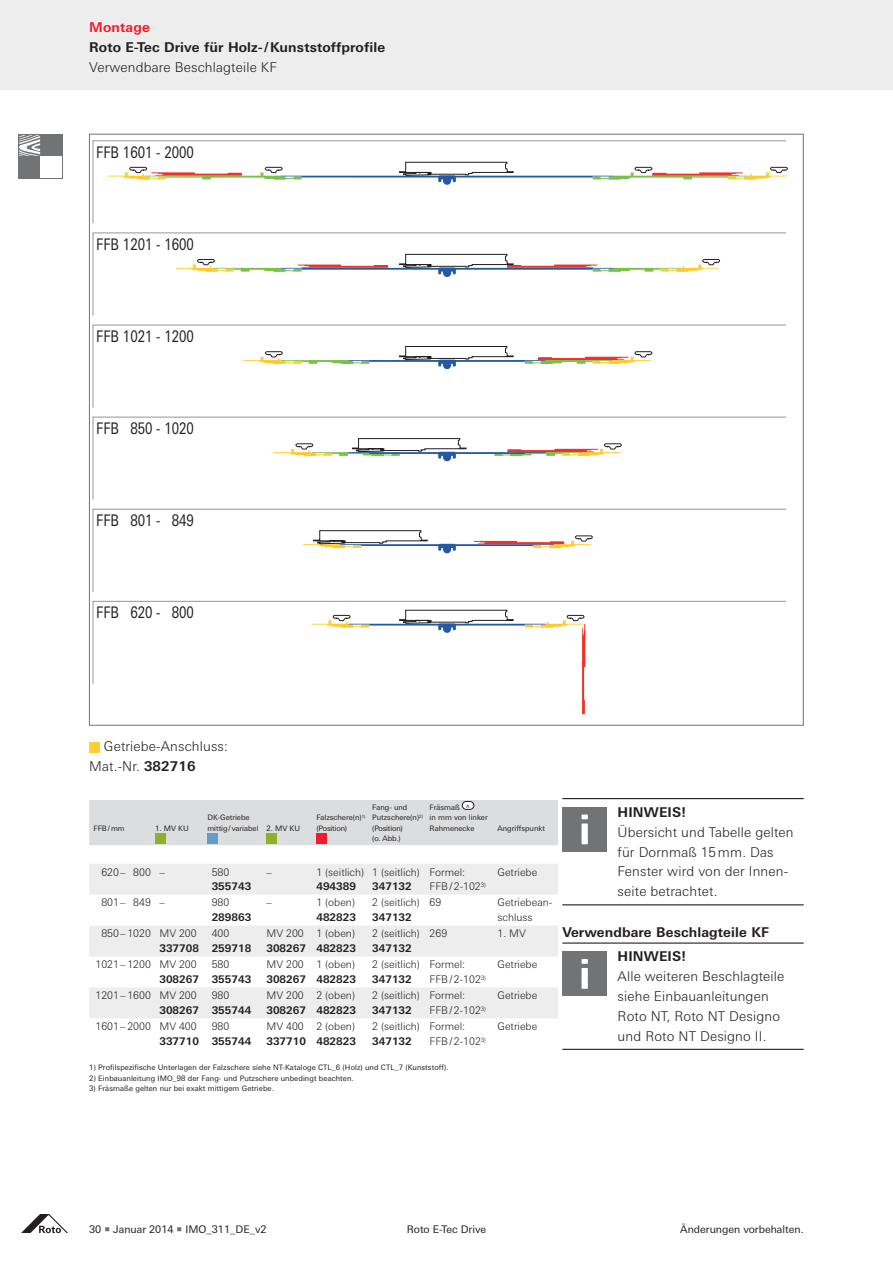
<style>
.page{position:relative;width:893px;height:1263px;background:#fff}
.page>*{position:absolute;margin:0;border:0;box-sizing:border-box;transform-origin:0 0}
.t1{font:15.9px "LT Univers Basic";color:#231f20;scale:.8 1}
.t2{font:300 13.5px/19.8px "LT Univers Basic";letter-spacing:.01em;color:#231f20}
.t3{font:700 13.5px/24.9px "LT Univers Basic";letter-spacing:.01em;color:#231f20}
.t4{font:700 13.5px "LT Univers Basic";letter-spacing:.01em;color:#ed1b2e}
.t5{font:300 10.5px/14.9px "LT Univers Basic";color:#231f20}
.t6{font:700 10.5px "LT Univers Basic";color:#231f20}
.t7{font:10.5px "LT Univers Basic";color:#231f20}
.t8{font:7.5px/10.5px "LT Univers Basic";letter-spacing:.01em;color:#231f20}
.s1{font-weight:700}
</style>
<div class="page">
<svg style="left:21px;top:1214px;width:47px;height:19px"></svg>
<div style="left:0;top:0;width:893px;height:89px;background:#ededee"></div>
<svg style="left:93px;top:140px;width:693px;height:84px"></svg>
<svg style="left:93px;top:232px;width:693px;height:84px"></svg>
<svg style="left:93px;top:325px;width:693px;height:83px"></svg>
<svg style="left:93px;top:417px;width:693px;height:83px"></svg>
<svg style="left:93px;top:509px;width:693px;height:83px"></svg>
<svg style="left:93px;top:601px;width:693px;height:83px"></svg>
<div style="left:89px;top:742px;width:11px;height:11px;background:#ffce34"></div>
<div style="left:89px;top:800px;width:469px;height:45px;background:#dcddde"></div>
<svg style="left:89px;top:864px;width:469px;height:154px;fill:#ededee"></svg>
<div style="left:155px;top:834px;width:11px;height:10px;background:#92af2a"></div>
<div style="left:207px;top:834px;width:11px;height:10px;background:#669bc7"></div>
<div style="left:266px;top:834px;width:11px;height:10px;background:#92af2a"></div>
<div style="left:316px;top:834px;width:11px;height:10px;background:#ed1b2e"></div>
<div style="left:462px;top:801px;width:12px;height:8px;background:#fff;border-radius:4px"></div>
<div style="left:462px;top:801px;width:12px;height:9px;border:1px solid #231f20;border-radius:4px"></div>
<hr style="left:562px;top:798px;width:242px;height:1px;background:#231f20">
<hr style="left:562px;top:904px;width:242px;height:1px;background:#231f20">
<div style="left:562px;top:807px;width:45px;height:45px;background:#717375"></div>
<svg style="left:581px;top:815px;width:7px;height:29px"></svg>
<hr style="left:562px;top:943px;width:242px;height:1px;background:#231f20">
<hr style="left:562px;top:1049px;width:242px;height:1px;background:#231f20">
<div style="left:562px;top:952px;width:45px;height:44px;background:#717375"></div>
<svg style="left:581px;top:959px;width:7px;height:30px"></svg>
<div style="left:18px;top:134px;width:45px;height:45px;background:#717375"></div>
<svg style="left:19px;top:135px;width:21px;height:21px"></svg>
<div style="left:41px;top:157px;width:21px;height:21px;background:#fff"></div>
<p class="t4" style="left:89px;top:22px;width:62px">Montage</p>
<p class="t3" style="left:89px;top:36px;width:297px">Roto E-Tec Drive für Holz- / Kunststoffprofile</p>
<p class="t2" style="left:89px;top:58px;width:189px">Verwendbare Beschlagteile KF</p>
<h1 class="t1" style="left:96px;top:146px;width:124px">FFB 1601 - 2000</h1>
<h1 class="t1" style="left:96px;top:239px;width:124px">FFB 1201 - 1600</h1>
<h1 class="t1" style="left:96px;top:331px;width:124px">FFB 1021 - 1200</h1>
<h1 class="t1" style="left:96px;top:422px;width:124px">FFB 850 - 1020</h1>
<h1 class="t1" style="left:96px;top:515px;width:124px">FFB 801 - 849</h1>
<h1 class="t1" style="left:96px;top:607px;width:124px">FFB 620 - 800</h1>
<p class="t2" style="left:89px;top:738px;width:140px;text-indent:15px">Getriebe-Anschluss:<br>Mat.-Nr. <span class="s1">382716</span></p>
<p class="t8" style="left:93px;top:823px;width:33px">FFB / mm</p>
<p class="t8" style="left:155px;top:823px;width:35px">1. MV KU</p>
<p class="t8" style="left:207px;top:813px;width:94px">DK-Getriebe<br>mittig / variabel 2. MV KU</p>
<p class="t8" style="left:316px;top:813px;width:51px">Falzschere(n)<sup>1) </sup>(Position)</p>
<p class="t8" style="left:372px;top:802px;width:52px">Fang- und<br>Putzschere(n)<sup>2) </sup>(Position)<br>(o. Abb.)</p>
<p class="t8" style="left:430px;top:802px;width:60px">Fräsmaß <sup>A<br></sup>in mm von linker<br>Rahmenecke</p>
<p class="t8" style="left:497px;top:823px;width:49px">Angriffspunkt</p>
<p class="t5" style="left:101px;top:865px;width:65px">620– 800 –</p>
<p class="t5" style="left:212px;top:865px;width:19px">580</p>
<p class="t6" style="left:212px;top:883px;width:41px">355743</p>
<p class="t5" style="left:266px;top:865px;width:7px">–</p>
<p class="t5" style="left:316px;top:865px;width:49px">1 (seitlich)</p>
<p class="t6" style="left:316px;top:883px;width:41px">494389</p>
<p class="t5" style="left:372px;top:865px;width:49px">1 (seitlich)</p>
<p class="t6" style="left:372px;top:883px;width:41px">347132</p>
<p class="t5" style="left:430px;top:865px;width:58px">Formel:<br>FFB / 2-102<sup>3)</sup></p>
<p class="t5" style="left:497px;top:865px;width:41px">Getriebe</p>
<p class="t5" style="left:101px;top:896px;width:65px">801– 849 –</p>
<p class="t5" style="left:212px;top:896px;width:19px">980</p>
<p class="t6" style="left:212px;top:914px;width:41px">289863</p>
<p class="t5" style="left:266px;top:896px;width:7px">–</p>
<p class="t5" style="left:316px;top:896px;width:40px">1 (oben)</p>
<p class="t6" style="left:316px;top:914px;width:41px">482823</p>
<p class="t5" style="left:372px;top:896px;width:49px">2 (seitlich)</p>
<p class="t6" style="left:372px;top:914px;width:41px">347132</p>
<p class="t5" style="left:430px;top:896px;width:13px">69</p>
<p class="t5" style="left:497px;top:896px;width:56px">Getriebean&shy;schluss</p>
<p class="t5" style="left:101px;top:927px;width:97px">850– 1020 MV 200</p>
<p class="t6" style="left:159px;top:945px;width:41px">337708</p>
<p class="t5" style="left:212px;top:927px;width:19px">400</p>
<p class="t6" style="left:212px;top:945px;width:41px">259718</p>
<p class="t5" style="left:266px;top:927px;width:39px">MV 200</p>
<p class="t6" style="left:266px;top:945px;width:41px">308267</p>
<p class="t5" style="left:316px;top:927px;width:40px">1 (oben)</p>
<p class="t6" style="left:316px;top:945px;width:41px">482823</p>
<p class="t5" style="left:372px;top:927px;width:49px">2 (seitlich)</p>
<p class="t6" style="left:372px;top:945px;width:41px">347132</p>
<p class="t5" style="left:430px;top:927px;width:19px">269</p>
<p class="t5" style="left:497px;top:927px;width:30px">1. MV</p>
<p class="t5" style="left:95px;top:958px;width:103px">1021– 1200 MV 200</p>
<p class="t6" style="left:159px;top:976px;width:41px">308267</p>
<p class="t5" style="left:212px;top:958px;width:19px">580</p>
<p class="t6" style="left:212px;top:976px;width:41px">355743</p>
<p class="t5" style="left:266px;top:958px;width:39px">MV 200</p>
<p class="t6" style="left:266px;top:976px;width:41px">308267</p>
<p class="t5" style="left:316px;top:958px;width:40px">1 (oben)</p>
<p class="t6" style="left:316px;top:976px;width:41px">482823</p>
<p class="t5" style="left:372px;top:958px;width:49px">2 (seitlich)</p>
<p class="t6" style="left:372px;top:976px;width:41px">347132</p>
<p class="t5" style="left:430px;top:958px;width:58px">Formel:<br>FFB / 2-102<sup>3)</sup></p>
<p class="t5" style="left:497px;top:958px;width:41px">Getriebe</p>
<p class="t5" style="left:95px;top:989px;width:103px">1201– 1600 MV 200</p>
<p class="t6" style="left:159px;top:1007px;width:41px">308267</p>
<p class="t5" style="left:212px;top:989px;width:19px">980</p>
<p class="t6" style="left:212px;top:1007px;width:41px">355744</p>
<p class="t5" style="left:266px;top:989px;width:39px">MV 200</p>
<p class="t6" style="left:266px;top:1007px;width:41px">308267</p>
<p class="t5" style="left:316px;top:989px;width:40px">2 (oben)</p>
<p class="t6" style="left:316px;top:1007px;width:41px">482823</p>
<p class="t5" style="left:372px;top:989px;width:49px">2 (seitlich)</p>
<p class="t6" style="left:372px;top:1007px;width:41px">347132</p>
<p class="t5" style="left:430px;top:989px;width:58px">Formel:<br>FFB / 2-102<sup>3)</sup></p>
<p class="t5" style="left:497px;top:989px;width:41px">Getriebe</p>
<p class="t5" style="left:95px;top:1020px;width:103px">1601– 2000 MV 400</p>
<p class="t6" style="left:159px;top:1038px;width:41px">337710</p>
<p class="t5" style="left:212px;top:1020px;width:19px">980</p>
<p class="t6" style="left:212px;top:1038px;width:41px">355744</p>
<p class="t5" style="left:266px;top:1020px;width:39px">MV 400</p>
<p class="t6" style="left:266px;top:1038px;width:41px">337710</p>
<p class="t5" style="left:316px;top:1020px;width:40px">2 (oben)</p>
<p class="t6" style="left:316px;top:1038px;width:41px">482823</p>
<p class="t5" style="left:372px;top:1020px;width:49px">2 (seitlich)</p>
<p class="t6" style="left:372px;top:1038px;width:41px">347132</p>
<p class="t5" style="left:430px;top:1020px;width:58px">Formel:<br>FFB / 2-102<sup>3)</sup></p>
<p class="t5" style="left:497px;top:1020px;width:41px">Getriebe</p>
<p class="t8" style="left:89px;top:1063px;width:361px">1) Profilspezifische Unterlagen der Falzschere siehe NT-Kataloge CTL_6 (Holz) und CTL_7 (Kunststoff).</p>
<p class="t8" style="left:89px;top:1073px;width:266px">2) Einbauanleitung IMO_98 der Fang- und Putzschere unbedingt beachten.</p>
<p class="t8" style="left:89px;top:1084px;width:186px">3) Fräsmaße gelten nur bei exakt mittigem Getriebe.</p>
<p class="t3" style="left:618px;top:801px;width:70px">HINWEIS!</p>
<p class="t2" style="left:618px;top:823px;width:177px">Übersicht und Tabelle gelten für Dornmaß 15 mm. Das<br>Fenster wird von der Innen&shy;seite betrachtet.</p>
<p class="t3" style="left:618px;top:921px;width:153px;text-indent:-55px">Verwendbare Beschlagteile KF<br>HINWEIS!</p>
<p class="t2" style="left:618px;top:968px;width:168px">Alle weiteren Beschlagteile siehe Einbauanleitungen<br>Roto NT, Roto NT Designo und Roto NT Designo II.</p>
<p class="t7" style="left:89px;top:1226px;width:179px">30 Januar 2014 IMO_311_DE_v2</p>
<p class="t7" style="left:407px;top:1226px;width:81px">Roto E-Tec Drive</p>
<p class="t7" style="left:680px;top:1226px;width:125px">Änderungen vorbehalten.</p>
</div>
